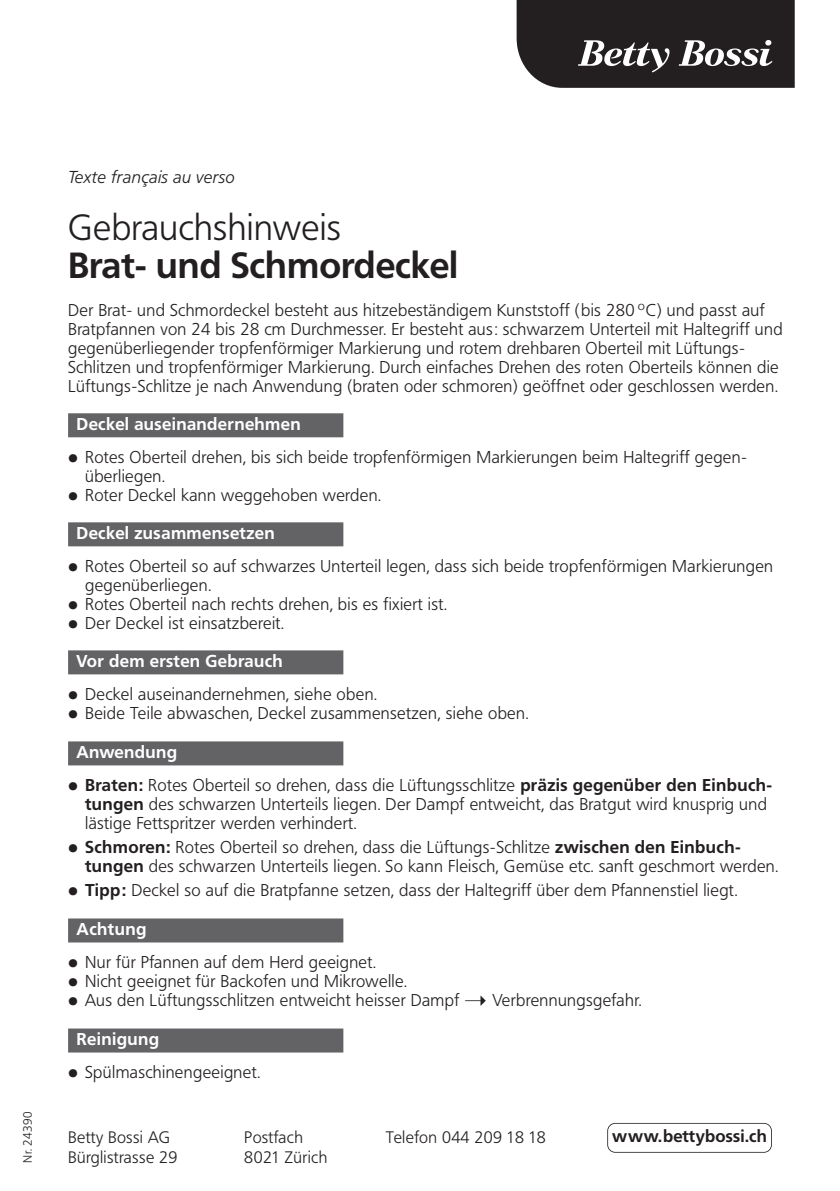
<style>
.page{position:relative;width:840px;height:1191px;background:#fff}
.page>*{position:absolute;margin:0;border:0;box-sizing:border-box;transform-origin:0 0}
.t1{font:36px "Frutiger BB Bold";color:#231f20}
.t2{font:36px "Frutiger BB Light";letter-spacing:.01em;color:#231f20}
.t3{font:17px/19px "Frutiger BB Light";letter-spacing:.02em;color:#231f20}
.t4{font:17px "Frutiger BB Bold";letter-spacing:.02em;color:#fff}
.t5{font:italic 17px "Frutiger BB Light";letter-spacing:.02em;color:#231f20}
.t6{font:16.8px "Frutiger BB Bold";letter-spacing:.01em;color:#231f20}
.t7{font:16.4px "Frutiger BB Light";letter-spacing:.02em;color:#231f20}
.t8{font:12px "Frutiger BB Light";letter-spacing:.02em;color:#231f20}
.s1{font-size:14px}
.s2{font-family:"Frutiger BB Bold"}
</style>
<div class="page">
<div style="left:68px;top:413px;width:275px;height:24px;background:#636366"></div>
<div style="left:68px;top:522px;width:275px;height:24px;background:#636366"></div>
<div style="left:68px;top:650px;width:275px;height:24px;background:#636366"></div>
<div style="left:68px;top:741px;width:275px;height:24px;background:#636366"></div>
<div style="left:68px;top:918px;width:275px;height:24px;background:#636366"></div>
<div style="left:68px;top:1028px;width:275px;height:24px;background:#636366"></div>
<div style="left:607px;top:1123px;width:164px;height:29px;border:2px solid #231f20;border-radius:8px"></div>
<svg style="left:516px;top:0;width:278px;height:88px;background:#393536"></svg>
<p class="t8" style="left:21px;top:1162px;width:52px;rotate:-90deg">Nr. 24390</p>
<p class="t5" style="left:68px;top:168px;width:168px">Texte français au verso</p>
<h1 class="t2" style="left:68px;top:208px;width:274px">Gebrauchshinweis</h1>
<h1 class="t1" style="left:68px;top:246px;width:391px">Brat- und Schmordeckel</h1>
<p class="t3" style="left:68px;top:301px;width:715px">Der Brat- und Schmordeckel besteht aus hitzebeständigem Kunststoff (bis 280 <sup>o</sup>C) und passt auf Bratpfannen von 24 bis 28 cm Durchmesser. Er besteht aus: schwarzem Unterteil mit Haltegriff und gegenüberliegender tropfenförmiger Markierung und rotem drehbaren Oberteil mit Lüftungs-Schlitzen und tropfenförmiger Markierung. Durch einfaches Drehen des roten Oberteils können die Lüftungs-Schlitze je nach Anwendung (braten oder schmoren) geöffnet oder geschlossen werden.</p>
<p class="t4" style="left:77px;top:415px;width:225px">Deckel auseinandernehmen</p>
<p class="t3" style="left:68px;top:448px;width:679px"><span class="s1">‹</span> Rotes Oberteil drehen, bis sich beide tropfenförmigen Markierungen beim Haltegriff gegen-</p>
<p class="t3" style="left:85px;top:467px;width:81px">überliegen.</p>
<p class="t3" style="left:68px;top:486px;width:314px"><span class="s1">‹</span> Roter Deckel kann weggehoben werden.</p>
<p class="t4" style="left:77px;top:524px;width:199px">Deckel zusammensetzen</p>
<p class="t3" style="left:68px;top:557px;width:706px"><span class="s1">‹</span> Rotes Oberteil so auf schwarzes Unterteil legen, dass sich beide tropfenförmigen Markierungen</p>
<p class="t3" style="left:85px;top:576px;width:127px">gegenüberliegen.</p>
<p class="t3" style="left:68px;top:595px;width:380px"><span class="s1">‹</span> Rotes Oberteil nach rechts drehen, bis es fixiert ist.</p>
<p class="t3" style="left:68px;top:614px;width:217px"><span class="s1">‹</span> Der Deckel ist einsatzbereit.</p>
<p class="t4" style="left:77px;top:652px;width:208px">Vor dem ersten Gebrauch</p>
<p class="t3" style="left:68px;top:685px;width:461px"><span class="s1">‹</span> Deckel auseinandernehmen, siehe oben.<br><span class="s1">‹</span> Beide Teile abwaschen, Deckel zusammensetzen, siehe oben.</p>
<p class="t4" style="left:77px;top:743px;width:102px">Anwendung</p>
<p class="t3" style="left:85px;top:776px;width:688px;text-indent:-17px"><span class="s1">‹</span> <span class="s2">Braten:</span> Rotes Oberteil so drehen, dass die Lüftungsschlitze <span class="s2">präzis gegenüber den Einbuch&shy;tungen</span> des schwarzen Unterteils liegen. Der Dampf entweicht, das Bratgut wird knusprig und lästige Fettspritzer werden verhindert.</p>
<p class="t3" style="left:85px;top:838px;width:694px;text-indent:-17px"><span class="s1">‹</span> <span class="s2">Schmoren:</span> Rotes Oberteil so drehen, dass die Lüftungs-Schlitze <span class="s2">zwischen den Einbuch&shy;tungen</span> des schwarzen Unterteils liegen. So kann Fleisch, Gemüse etc. sanft geschmort werden.</p>
<p class="t3" style="left:68px;top:881px;width:670px"><span class="s1">‹</span> <span class="s2">Tipp:</span> Deckel so auf die Bratpfanne setzen, dass der Haltegriff über dem Pfannenstiel liegt.</p>
<p class="t4" style="left:77px;top:920px;width:71px">Achtung</p>
<p class="t3" style="left:68px;top:953px;width:575px"><span class="s1">‹</span> Nur für Pfannen auf dem Herd geeignet.<br><span class="s1">‹</span> Nicht geeignet für Backofen und Mikrowelle.<br><span class="s1">‹</span> Aus den Lüftungsschlitzen entweicht heisser Dampf ➝ Verbrennungsgefahr.</p>
<p class="t4" style="left:77px;top:1030px;width:84px">Reinigung</p>
<p class="t3" style="left:68px;top:1063px;width:193px"><span class="s1">‹</span> Spülmaschinengeeignet.</p>
<p class="t7" style="left:68px;top:1128px;width:103px">Betty Bossi AG</p>
<p class="t7" style="left:244px;top:1128px;width:60px">Postfach</p>
<p class="t7" style="left:386px;top:1128px;width:161px">Telefon 044 209 18 18</p>
<p class="t7" style="left:68px;top:1148px;width:111px">Bürglistrasse 29</p>
<p class="t7" style="left:244px;top:1148px;width:85px">8021 Zürich</p>
<p class="t6" style="left:612px;top:1127px;width:156px">www.bettybossi.ch</p>
</div>
